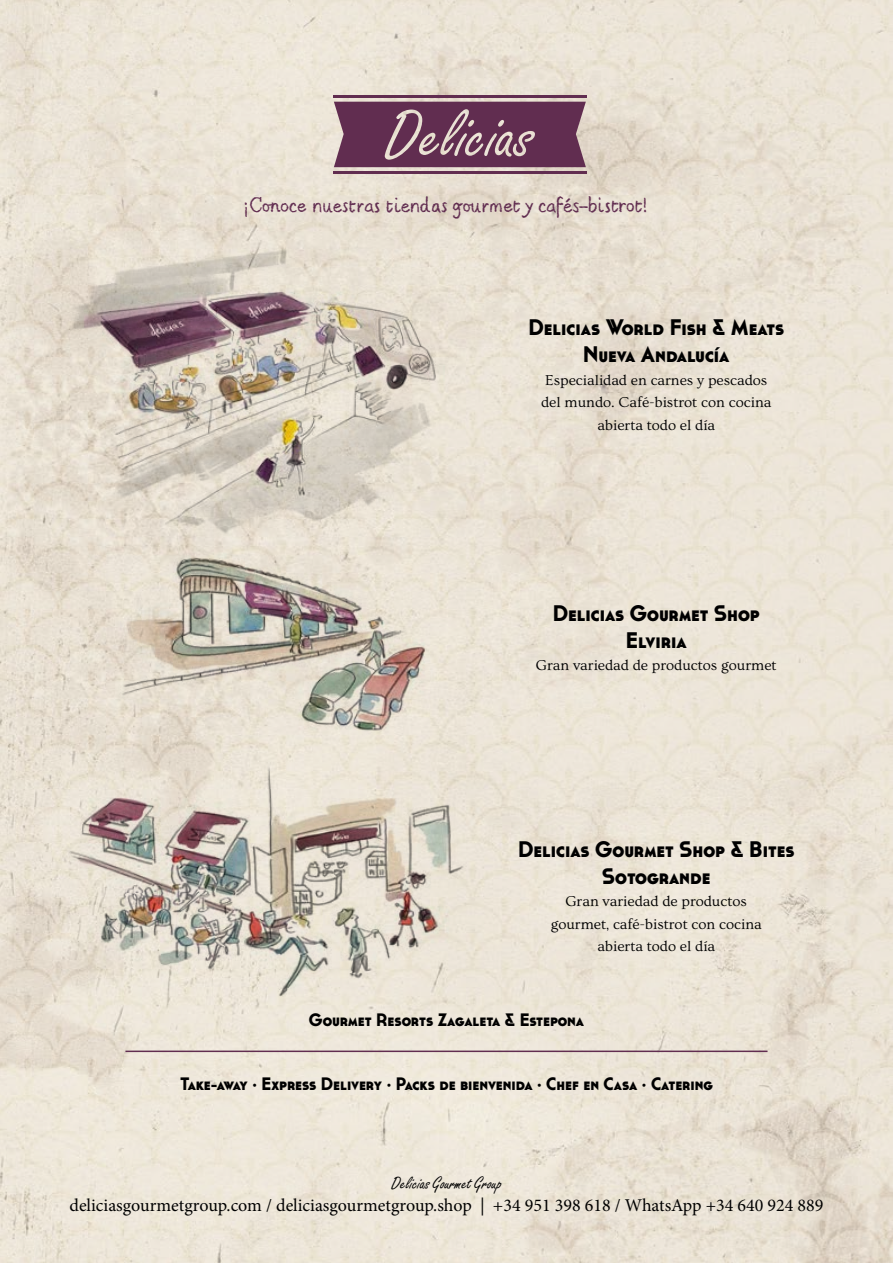
<style>
.page{position:relative;width:893px;height:1263px;background:#fff}
.page>*{position:absolute;margin:0;border:0;box-sizing:border-box;transform-origin:0 0}
.t1{font:700 22.5px/27px "Cassannet";color:#000;text-align:center}
.t2{font:700 18px "Cassannet";color:#000}
.t3{font:18px "Minion Pro";color:#000}
.t4{font:18px "Berton Roman";color:#612d50}
.t5{font:18px "Freestyle Script";color:#000}
.t6{font:15px/22.5px "Ovo";color:#000;text-align:center}
</style>
<div class="page">
<img style="left:0;top:0;width:893px;height:1263px">
<img style="left:49px;top:239px;width:439px;height:324px">
<hr style="left:333px;top:96px;width:253px;height:2px;background:#612d50">
<hr style="left:333px;top:171px;width:253px;height:2px;background:#612d50">
<svg style="left:334px;top:102px;width:252px;height:65px;background:#744762"></svg>
<img style="left:101px;top:514px;width:334px;height:231px">
<img style="left:17px;top:745px;width:506px;height:279px">
<hr style="left:125px;top:1050px;width:642px;height:2px;background:#612d50">
<p class="t4" style="left:244px;top:195px;width:407px">¡Conoce nuestras tiendas gourmet y cafés-bistrot!</p>
<h1 class="t1" style="left:528px;top:314px;width:257px">Delicias World Fish &amp; Meats<br>Nueva Andalucía</h1>
<p class="t6" style="left:541px;top:369px;width:232px">Especialidad en carnes y pescados del mundo. Café-bistrot con cocina abierta todo el día</p>
<h1 class="t1" style="left:553px;top:599px;width:208px">Delicias Gourmet Shop<br>Elviria</h1>
<p class="t6" style="left:536px;top:654px;width:242px">Gran variedad de productos gourmet</p>
<h1 class="t1" style="left:518px;top:835px;width:278px">Delicias Gourmet Shop &amp; Bites<br>Sotogrande</h1>
<p class="t6" style="left:551px;top:890px;width:213px">Gran variedad de productos gourmet, café-bistrot con cocina abierta todo el día</p>
<p class="t2" style="left:309px;top:1009px;width:277px">Gourmet Resorts Zagaleta &amp; Estepona</p>
<p class="t2" style="left:180px;top:1073px;width:534px">Take-away · Express Delivery · Packs de bienvenida · Chef en Casa · Catering</p>
<p class="t5" style="left:392px;top:1172px;width:111px">Delicias Gourmet Group</p>
<p class="t3" style="left:70px;top:1193px;width:755px">deliciasgourmetgroup.com / deliciasgourmetgroup.shop | +34 951 398 618 / WhatsApp +34 640 924 889</p>
</div>
